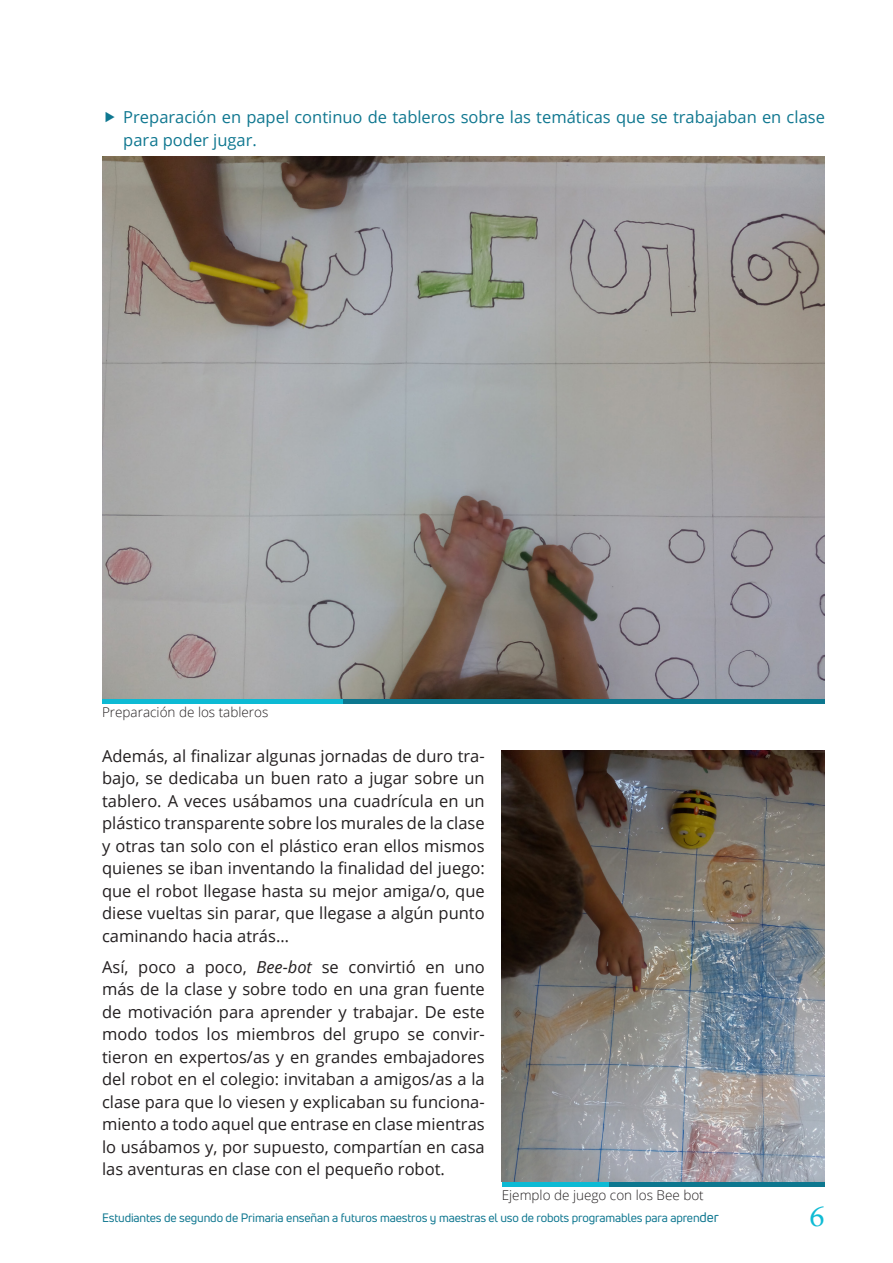
<style>
.page{position:relative;width:893px;height:1263px;background:#fff}
.page>*{position:absolute;margin:0;border:0;box-sizing:border-box;transform-origin:0 0}
.t1{font:500 30px "Freight Text";color:#0fbbd4}
.base{font:16.5px/22.5px "Open Sans";color:#231f20;text-align:justify}
.t2{font:16.5px/22.5px "Open Sans";color:#0f7790}
.base-2{font:300 13.5px "Open Sans";color:#231f20}
.t3{font:12px "Uni Neue";letter-spacing:-.01em;color:#0f7790}
.s1{font-style:italic}
.s2{font-size:13.5px}
</style>
<div class="page">
<div style="left:102px;top:698px;width:241px;height:6px;background:#0dbad4"></div>
<div style="left:343px;top:698px;width:482px;height:6px;background:#0d778f"></div>
<img style="left:102px;top:156px;width:723px;height:542px">
<div style="left:502px;top:1181px;width:107px;height:6px;background:#0dbad4"></div>
<div style="left:609px;top:1181px;width:216px;height:6px;background:#0d778f"></div>
<img style="left:502px;top:750px;width:323px;height:431px">
<p class="t2" style="left:123px;top:106px;width:703px">Preparación en papel continuo de tableros sobre las temáticas que se trabajaban en clase para poder jugar.</p>
<p class="base-2" style="left:102px;top:703px;width:168px">Preparación de los tableros</p>
<p class="base" style="left:102px;top:744px;width:384px">Además, al finalizar algunas jornadas de duro tra&shy;bajo, se dedicaba un buen rato a jugar sobre un tablero. A veces usábamos una cuadrícula en un plástico transparente sobre los murales de la clase y otras tan solo con el plástico eran ellos mismos quienes se iban inventando la finalidad del juego: que el robot llegase hasta su mejor amiga/o, que diese vueltas sin parar, que llegase a algún punto caminando hacia atrás…</p>
<p class="base" style="left:102px;top:955px;width:384px">Así, poco a poco, <span class="s1">Bee-bot</span> se convirtió en uno más de la clase y sobre todo en una gran fuente de motivación para aprender y trabajar. De este modo todos los miembros del grupo se convir&shy;tieron en expertos/as y en grandes embajadores del robot en el colegio: invitaban a amigos/as a la clase para que lo viesen y explicaban su funciona&shy;miento a todo aquel que entrase en clase mientras lo usábamos y, por supuesto, compartían en casa las aventuras en clase con el pequeño robot.</p>
<p class="base-2" style="left:502px;top:1186px;width:204px">Ejemplo de juego con los Bee bot</p>
<p class="t3" style="left:102px;top:1210px;width:618px">Estudiantes de segundo de Primaria enseñan a futuros maestros y maestras el uso de robots programables para apren<span class="s2">der</span></p>
<h1 class="t1" style="left:810px;top:1200px;width:17px">6</h1>
</div>
